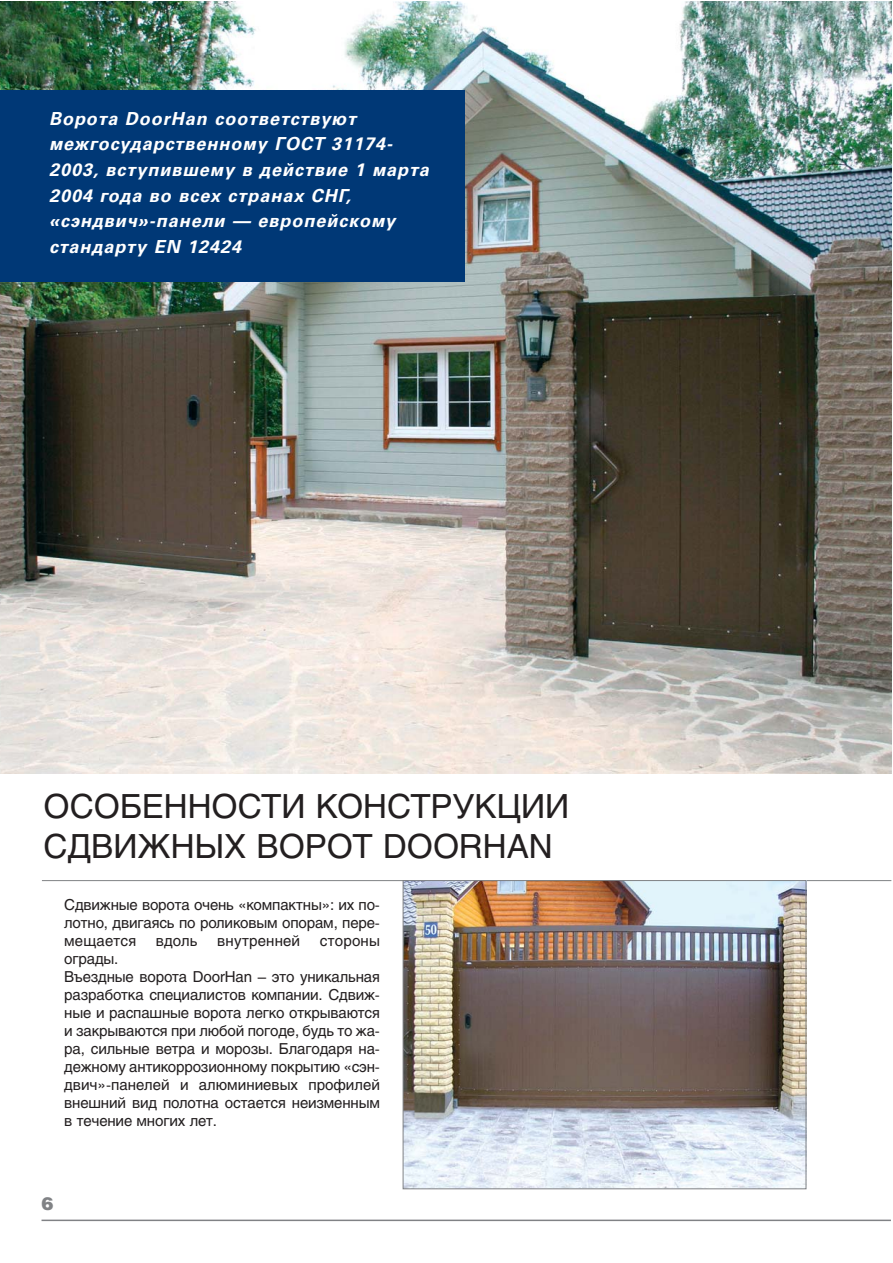
<style>
.page{position:relative;width:893px;height:1263px;background:#fff}
.page>*{position:absolute;margin:0;border:0;box-sizing:border-box;transform-origin:0 0}
.t1{font:33px/39.6px "Helios";color:#231f20}
.t2{font:italic 700 18px/25.7px "Univers Cyr";letter-spacing:.055em;color:#fff}
.t3{font:900 18px "Helios";color:#808285}
.t4{font:15px/18px "Helios";letter-spacing:-.01em;color:#231f20;text-align:justify}
.t5{font:15px "Helios";letter-spacing:.01em;color:#231f20}
</style>
<div class="page">
<hr style="left:42px;top:1220px;width:848px;height:1px;background:#808285">
<hr style="left:42px;top:880px;width:849px;height:1px;background:#808285">
<img style="left:1px;top:2px;width:890px;height:771px">
<img style="left:404px;top:882px;width:400px;height:305px">
<div style="left:402px;top:880px;width:404px;height:309px;border:1px solid #808285"></div>
<div style="left:1px;top:90px;width:464px;height:192px;background:#003876"></div>
<p class="t2" style="left:49px;top:105px;width:381px">Ворота DoorHan соответствуют межгосударственному ГОСТ 31174-<br>2003, вступившему в действие 1 марта<br>2004 года во всех странах СНГ, «сэндвич»-панели — европейскому стандарту EN 12424</p>
<h1 class="t1" style="left:43px;top:787px;width:527px">ОСОБЕННОСТИ КОНСТРУКЦИИ<br>СДВИЖНЫХ ВОРОТ DOORHAN</h1>
<p class="t4" style="left:64px;top:896px;width:317px">Сдвижные ворота очень «компактны»: их по&shy;лотно, двигаясь по роликовым опорам, пере&shy;мещается</p>
<p class="t4" style="left:156px;top:932px;width:43px">вдоль</p>
<p class="t5" style="left:217px;top:932px;width:84px">внутренней</p>
<p class="t5" style="left:320px;top:932px;width:62px">стороны</p>
<p class="t4" style="left:64px;top:950px;width:317px;text-align:left">ограды.<br>Въездные ворота DoorHan – это уникальная разработка специалистов компании. Сдвиж&shy;ные и распашные ворота легко открываются и закрываются при любой погоде, будь то жа&shy;ра, сильные ветра и морозы. Благодаря на&shy;дежному антикоррозионному покрытию «сэн&shy;двич»-панелей и алюминиевых профилей внешний вид полотна остается неизменным в течение многих лет.</p>
<p class="t3" style="left:42px;top:1197px;width:13px">6</p>
</div>
